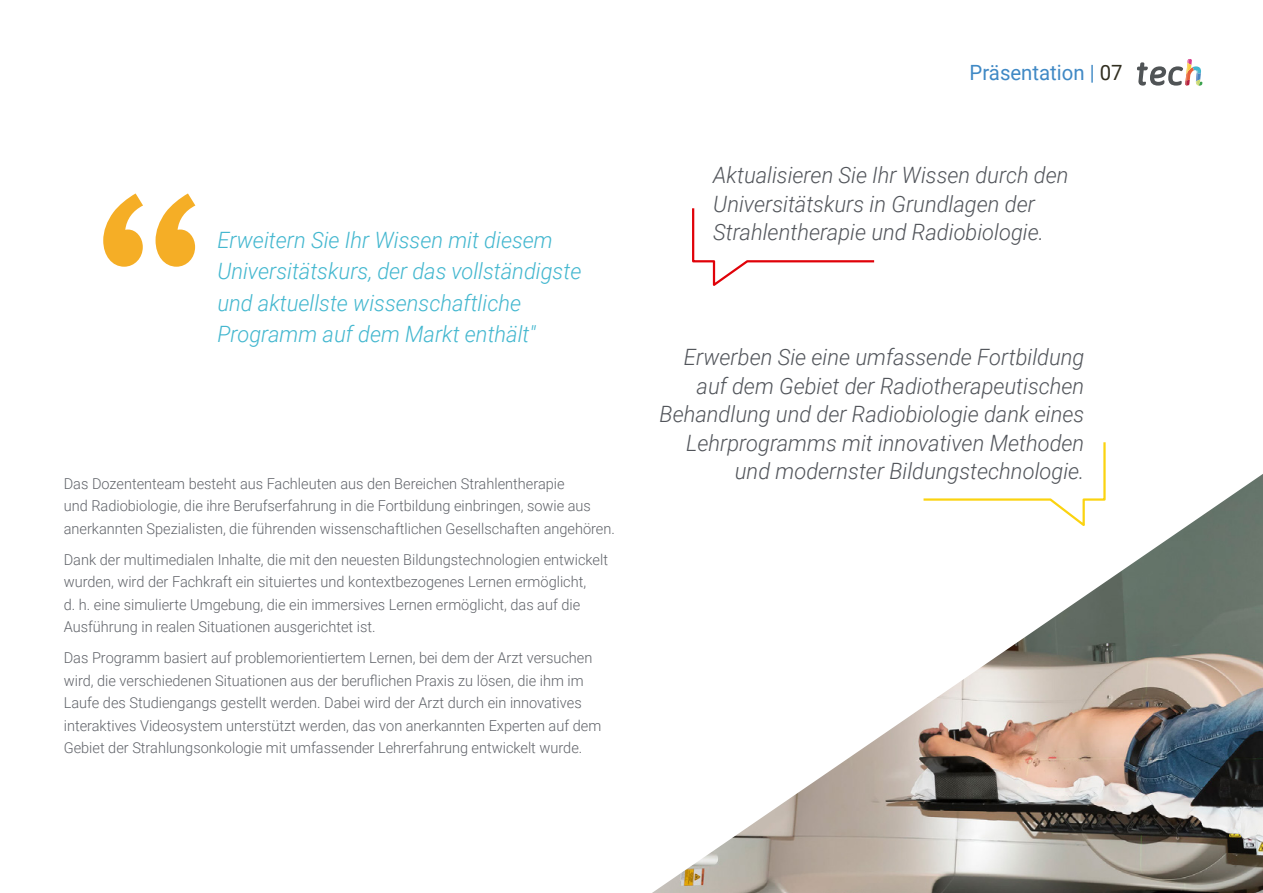
<style>
.page{position:relative;width:1263px;height:893px;background:#fff}
.page>*{position:absolute;margin:0;border:0;box-sizing:border-box;transform-origin:0 0}
.t1{font:italic 300 22.5px/28.5px "Roboto";color:#52555b;text-align:right}
.t2{font:italic 300 22.5px/31.5px "Roboto";color:#43b7cf}
.t3{font:21px "Roboto";color:#4089c5}
.t4{font:300 15px/22.5px "Roboto";color:#61646a}
.s1{color:#312e20}
</style>
<div class="page">
<svg style="left:103px;top:193px;width:92px;height:74px"></svg>
<svg style="left:1103px;top:442px;width:3px;height:32px"></svg>
<img style="left:652px;top:474px;width:611px;height:419px">
<svg style="left:692px;top:208px;width:183px;height:78px"></svg>
<svg style="left:1137px;top:59px;width:65px;height:27px"></svg>
<h1 class="t2" style="left:217px;top:223px;width:365px">Erweitern Sie Ihr Wissen mit diesem Universitätskurs, der das vollständigste und aktuellste wissenschaftliche Programm auf dem Markt enthält"</h1>
<p class="t4" style="left:64px;top:471px;width:553px">Das Dozententeam besteht aus Fachleuten aus den Bereichen Strahlentherapie<br>und Radiobiologie, die ihre Berufserfahrung in die Fortbildung einbringen, sowie aus anerkannten Spezialisten, die führenden wissenschaftlichen Gesellschaften angehören.</p>
<p class="t4" style="left:64px;top:547px;width:546px">Dank der multimedialen Inhalte, die mit den neuesten Bildungstechnologien entwickelt wurden, wird der Fachkraft ein situiertes und kontextbezogenes Lernen ermöglicht,<br>d. h. eine simulierte Umgebung, die ein immersives Lernen ermöglicht, das auf die Ausführung in realen Situationen ausgerichtet ist.</p>
<p class="t4" style="left:64px;top:646px;width:539px">Das Programm basiert auf problemorientiertem Lernen, bei dem der Arzt versuchen wird, die verschiedenen Situationen aus der beruflichen Praxis zu lösen, die ihm im Laufe des Studiengangs gestellt werden. Dabei wird der Arzt durch ein innovatives interaktives Videosystem unterstützt werden, das von anerkannten Experten auf dem Gebiet der Strahlungsonkologie mit umfassender Lehrerfahrung entwickelt wurde.</p>
<h2 class="t3" style="left:969px;top:57px;width:155px">Präsentation | <span class="s1">07</span></h2>
<h1 class="t1" style="left:713px;top:160px;width:357px;text-align:left">Aktualisieren Sie Ihr Wissen durch den<br>Universitätskurs in Grundlagen der<br>Strahlentherapie und Radiobiologie.</h1>
<h1 class="t1" style="left:660px;top:342px;width:426px">Erwerben Sie eine umfassende Fortbildung auf dem Gebiet der Radiotherapeutischen Behandlung und der Radiobiologie dank eines Lehrprogramms mit innovativen Methoden und modernster Bildungstechnologie.</h1>
</div>
